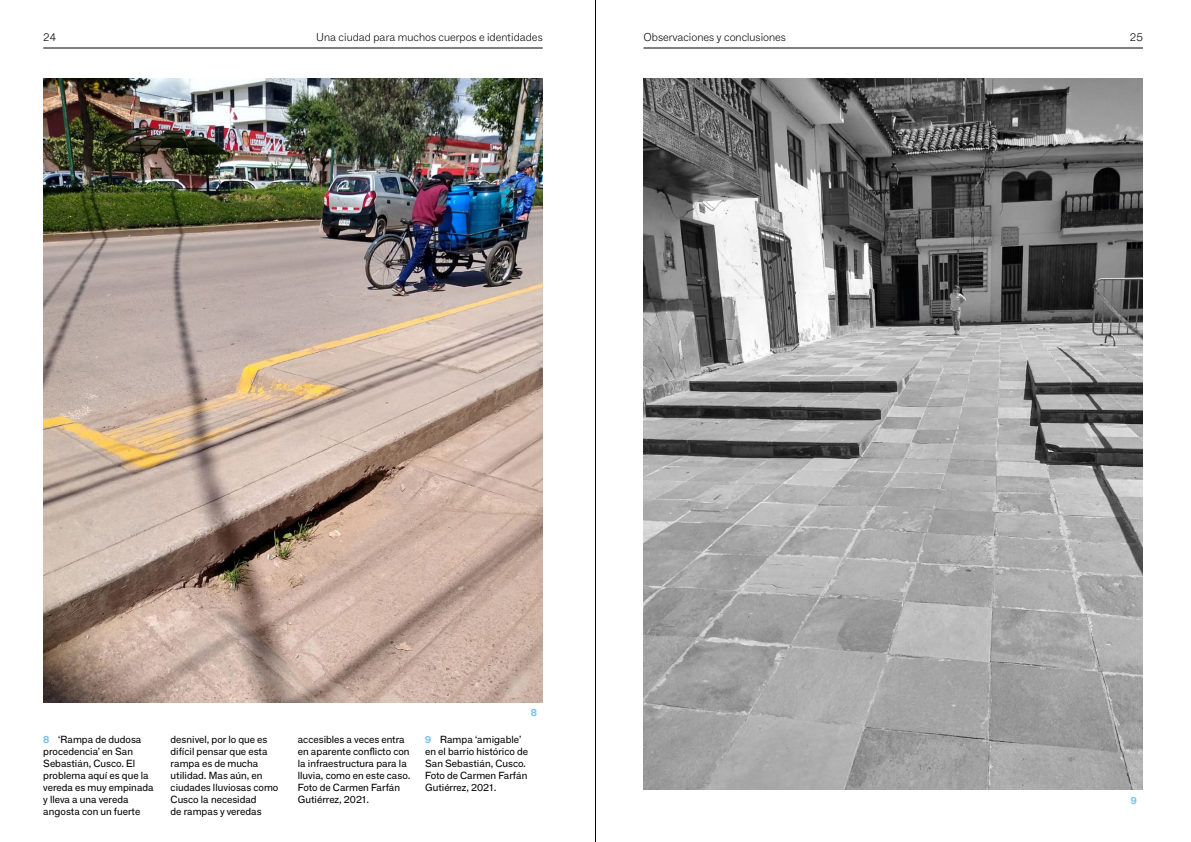
<style>
.page{position:relative;width:1191px;height:842px;background:#fff}
.page>*{position:absolute;margin:0;border:0;box-sizing:border-box;transform-origin:0 0}
.t1{font:100 11px "F Grotesk";color:#000}
.t2{font:10px/12px "F Grotesk";color:#000}
.t3{font:700 10px "F Grotesk";color:#77c2ec}
.s1{font-weight:700;color:#77c2ec}
</style>
<div class="page">
<hr style="left:43px;top:48px;width:500px;height:1px;background:#000">
<hr style="left:595px;top:0;width:1px;height:842px;background:#000">
<hr style="left:643px;top:48px;width:500px;height:1px;background:#000">
<img style="left:43px;top:78px;width:500px;height:624px">
<img style="left:643px;top:78px;width:500px;height:712px">
<p class="t1" style="left:43px;top:29px;width:15px">24</p>
<p class="t1" style="left:316px;top:29px;width:228px">Una ciudad para muchos cuerpos e identidades</p>
<p class="t1" style="left:643px;top:29px;width:144px">Observaciones y conclusiones</p>
<p class="t1" style="left:1129px;top:29px;width:15px">25</p>
<p class="t3" style="left:531px;top:705px;width:8px">8</p>
<p class="t2" style="left:43px;top:733px;width:112px"><span class="s1">8</span> ‘Rampa de dudosa procedencia’ en San<br>Sebastián, Cusco. El problema aquí es que la vereda es muy empinada y lleva a una vereda angosta con un fuerte</p>
<p class="t2" style="left:171px;top:733px;width:109px">desnivel, por lo que es difícil pensar que esta rampa es de mucha utilidad. Mas aún, en ciudades lluviosas como<br>Cusco la necesidad<br>de rampas y veredas</p>
<p class="t2" style="left:298px;top:733px;width:114px">accesibles a veces entra en aparente conflicto con la infraestructura para la lluvia, como en este caso.<br>Foto de Carmen Farfán<br>Gutiérrez, 2021.</p>
<p class="t2" style="left:425px;top:733px;width:104px"><span class="s1">9</span> Rampa ‘amigable’ en el barrio histórico de<br>San Sebastián, Cusco.<br>Foto de Carmen Farfán<br>Gutiérrez, 2021.</p>
<p class="t3" style="left:1131px;top:793px;width:8px">9</p>
</div>
